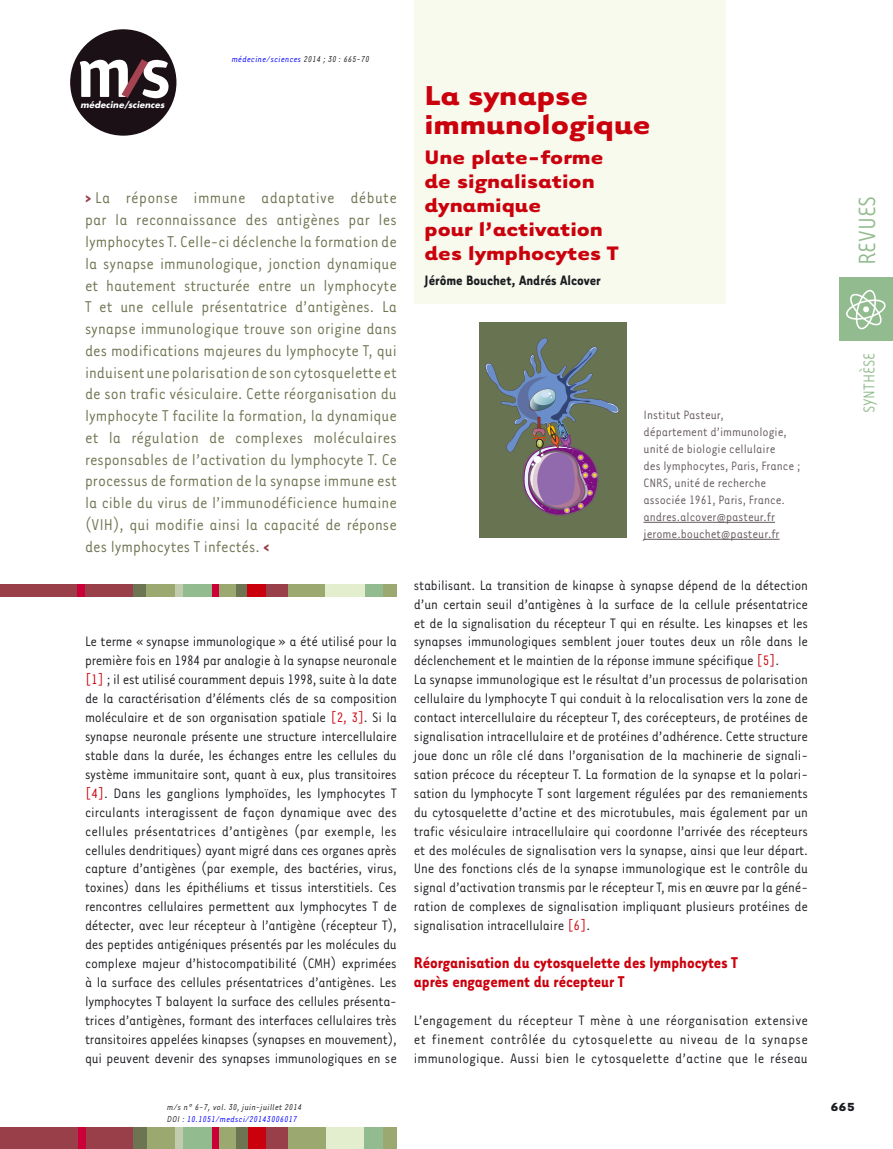
<style>
.page{position:relative;width:893px;height:1149px;background:#fff}
.page>*{position:absolute;margin:0;border:0;box-sizing:border-box;transform-origin:0 0}
.t1{font:700 31.5px/28.2px "Tarzana Wide";color:#cb000d}
.t2{font:27px "Tarzana Narrow";color:#92bc8f}
.t3{font:700 22.5px/24px "Tarzana Wide";color:#cb000d}
.t4{font:18px/21.8px "Tarzana Narrow";color:#6d7451;text-align:justify}
.t5{font:700 18px/18.9px "Tarzana Narrow";color:#cb000d}
.t6{font:18px "Tarzana Narrow";color:#92bc8f}
.t7{font:15.75px/18.9px "Tarzana Narrow";letter-spacing:-.01em;color:#1b1c20;text-align:justify}
.t8{font:700 15.75px "Tarzana Narrow";color:#1b1c20}
.t9{font:13.95px/17px "Tarzana Narrow";color:#61575d}
.t10{font:700 13.5px "Tarzana Wide";color:#1b1c20}
.t11{font:italic 9.75px/11.7px "Tarzana Narrow";letter-spacing:.025em;color:#1b1c20}
.t12{font:italic 9.75px "Tarzana Narrow";letter-spacing:.025em;color:#00f}
.t13{font:italic 700 8.55px "Futura";letter-spacing:.01em;color:#fff}
.s1{color:#1b1c20}
.s2{font-weight:700;color:#983f4a}
.s3{color:#cb000d}
.s4{color:#00f}
</style>
<div class="page">
<div style="left:0;top:1127px;width:134px;height:21px;background:#983f4a"></div>
<div style="left:235px;top:1127px;width:13px;height:21px;background:#6d7451"></div>
<div style="left:78px;top:1127px;width:7px;height:21px;background:#cb0038"></div>
<div style="left:133px;top:1127px;width:22px;height:21px;background:#6d7451"></div>
<div style="left:147px;top:1127px;width:29px;height:21px;background:#9ba86f"></div>
<div style="left:175px;top:1127px;width:8px;height:21px;background:#c1cbae"></div>
<div style="left:183px;top:1127px;width:30px;height:21px;background:#92bc8f"></div>
<div style="left:217px;top:1127px;width:19px;height:21px;background:#9ba86f"></div>
<div style="left:213px;top:1127px;width:6px;height:21px;background:#cb0038"></div>
<div style="left:248px;top:1127px;width:27px;height:21px;background:#cb000d"></div>
<div style="left:287px;top:1127px;width:39px;height:21px;background:#9ba86f"></div>
<div style="left:267px;top:1127px;width:21px;height:21px;background:#983f4a"></div>
<div style="left:326px;top:1127px;width:38px;height:21px;background:#e2eece"></div>
<div style="left:364px;top:1127px;width:20px;height:21px;background:#92bc8f"></div>
<div style="left:383px;top:1127px;width:14px;height:21px;background:#9ba86f"></div>
<div style="left:840px;top:276px;width:53px;height:64px;background:#92bc8f"></div>
<svg style="left:846px;top:289px;width:40px;height:40px"></svg>
<div style="left:70px;top:29px;width:106px;height:107px;background:#1a1015;border-radius:50%"></div>
<svg style="left:80px;top:60px;width:89px;height:38px"></svg>
<div style="left:414px;top:0;width:312px;height:303px;background:#f7faed"></div>
<div style="left:0;top:583px;width:134px;height:13px;background:#983f4a"></div>
<div style="left:133px;top:583px;width:17px;height:13px;background:#6d7451"></div>
<div style="left:235px;top:583px;width:13px;height:13px;background:#6d7451"></div>
<div style="left:147px;top:583px;width:29px;height:13px;background:#9ba86f"></div>
<div style="left:181px;top:583px;width:32px;height:13px;background:#92bc8f"></div>
<div style="left:364px;top:583px;width:20px;height:13px;background:#92bc8f"></div>
<div style="left:217px;top:583px;width:18px;height:13px;background:#9ba86f"></div>
<div style="left:383px;top:583px;width:14px;height:13px;background:#9ba86f"></div>
<div style="left:287px;top:583px;width:38px;height:13px;background:#9ba86f"></div>
<div style="left:325px;top:583px;width:39px;height:13px;background:#e2eece"></div>
<div style="left:176px;top:583px;width:7px;height:13px;background:#c1cbae"></div>
<div style="left:78px;top:583px;width:7px;height:13px;background:#cb0038"></div>
<div style="left:213px;top:583px;width:6px;height:13px;background:#cb0038"></div>
<div style="left:248px;top:583px;width:27px;height:13px;background:#cb000d"></div>
<div style="left:267px;top:583px;width:21px;height:13px;background:#983f4a"></div>
<hr style="left:643px;top:522px;width:132px;height:1px;background:#61575d">
<hr style="left:643px;top:539px;width:136px;height:1px;background:#61575d">
<div style="left:479px;top:323px;width:147px;height:215px;background:#687351"></div>
<svg style="left:485px;top:338px;width:134px;height:178px"></svg>
<div style="left:536px;top:439px;width:7px;height:9px;border:1px solid #2f1b1c;border-radius:50%"></div>
<p class="t13" style="left:81px;top:101px;width:85px">médecine/sciences</p>
<p class="t12" style="left:232px;top:55px;width:139px">médecine/sciences <span class="s1">2014 ; 30 : 665-70</span></p>
<p class="t4" style="left:85px;top:188px;width:313px"><span class="s2">&gt;</span> La réponse immune adaptative débute par la reconnaissance des antigènes par les lymphocytes T. Celle-ci déclenche la formation de la synapse immunologique, jonction dynamique et hautement structurée entre un lymphocyte T et une cellule présentatrice d’antigènes. La synapse immunologique trouve son origine dans des modifications majeures du lymphocyte T, qui induisent une polarisation de son cytosquelette et de son trafic vésiculaire. Cette réorganisation du lymphocyte T facilite la formation, la dynamique et la régulation de complexes moléculaires responsables de l’activation du lymphocyte T. Ce processus de formation de la synapse immune est la cible du virus de l’immunodéficience humaine (VIH), qui modifie ainsi la capacité de réponse des lymphocytes T infectés. <span class="s2">&lt;</span></p>
<p class="t7" style="left:85px;top:633px;width:313px">Le terme « synapse immunologique » a été utilisé pour la première fois en 1984 par analogie à la synapse neuronale <span class="s3">[1]</span> ; il est utilisé couramment depuis 1998, suite à la date de la caractérisation d’éléments clés de sa composition moléculaire et de son organisation spatiale <span class="s3">[2, 3]</span>. Si la synapse neuronale présente une structure intercellulaire stable dans la durée, les échanges entre les cellules du système immunitaire sont, quant à eux, plus transitoires <span class="s3">[4]</span>. Dans les ganglions lymphoïdes, les lymphocytes T circulants interagissent de façon dynamique avec des cellules présentatrices d’antigènes (par exemple, les cellules dendritiques) ayant migré dans ces organes après capture d’antigènes (par exemple, des bactéries, virus, toxines) dans les épithéliums et tissus interstitiels. Ces rencontres cellulaires permettent aux lymphocytes T de détecter, avec leur récepteur à l’antigène (récepteur T), des peptides antigéniques présentés par les molécules du complexe majeur d’histocompatibilité (CMH) exprimées à la surface des cellules présentatrices d’antigènes. Les lymphocytes T balayent la surface des cellules présenta&shy;trices d’antigènes, formant des interfaces cellulaires très transitoires appelées kinapses (synapses en mouvement), qui peuvent devenir des synapses immunologiques en se</p>
<p class="t11" style="left:167px;top:1101px;width:136px">m/s n° 6-7, vol. 30, juin-juillet 2014<br>DOI : <span class="s4">10.1051/medsci/20143006017</span></p>
<h1 class="t1" style="left:424px;top:86px;width:228px">La synapse immunologique</h1>
<h3 class="t3" style="left:424px;top:148px;width:195px">Une plate-forme de signalisation dynamique<br>pour l’activation des lymphocytes T</h3>
<p class="t8" style="left:424px;top:274px;width:178px">Jérôme Bouchet, Andrés Alcover</p>
<p class="t9" style="left:643px;top:407px;width:158px">Institut Pasteur,<br>département d’immunologie, unité de biologie cellulaire<br>des lymphocytes, Paris, France ;<br>CNRS, unité de recherche associée 1961, Paris, France. andres.alcover@pasteur.fr jerome.bouchet@pasteur.fr</p>
<p class="t7" style="left:414px;top:576px;width:396px;text-align:left">stabilisant. La transition de kinapse à synapse dépend de la détection d’un certain seuil d’antigènes à la surface de la cellule présentatrice et de la signalisation du récepteur T qui en résulte. Les kinapses et les synapses immunologiques semblent jouer toutes deux un rôle dans le déclenchement et le maintien de la réponse immune spécifique <span class="s3">[5]</span>.<br>La synapse immunologique est le résultat d’un processus de polarisation cellulaire du lymphocyte T qui conduit à la relocalisation vers la zone de contact intercellulaire du récepteur T, des corécepteurs, de protéines de signalisation intracellulaire et de protéines d’adhérence. Cette structure joue donc un rôle clé dans l’organisation de la machinerie de signali&shy;sation précoce du récepteur T. La formation de la synapse et la polari&shy;sation du lymphocyte T sont largement régulées par des remaniements du cytosquelette d’actine et des microtubules, mais également par un trafic vésiculaire intracellulaire qui coordonne l’arrivée des récepteurs et des molécules de signalisation vers la synapse, ainsi que leur départ.<br>Une des fonctions clés de la synapse immunologique est le contrôle du signal d’activation transmis par le récepteur T, mis en œuvre par la géné&shy;ration de complexes de signalisation impliquant plusieurs protéines de signalisation intracellulaire <span class="s3">[6]</span>.</p>
<p class="t5" style="left:414px;top:953px;width:325px">Réorganisation du cytosquelette des lymphocytes T après engagement du récepteur T</p>
<p class="t7" style="left:414px;top:1011px;width:396px">L’engagement du récepteur T mène à une réorganisation extensive et finement contrôlée du cytosquelette au niveau de la synapse immunologique. Aussi bien le cytosquelette d’actine que le réseau</p>
<h2 class="t2" style="left:856px;top:265px;width:71px;rotate:-90deg">REVUES</h2>
<p class="t6" style="left:862px;top:413px;width:62px;rotate:-90deg">SYNTHÈSE</p>
<p class="t10" style="left:830px;top:1100px;width:26px">665</p>
</div>
